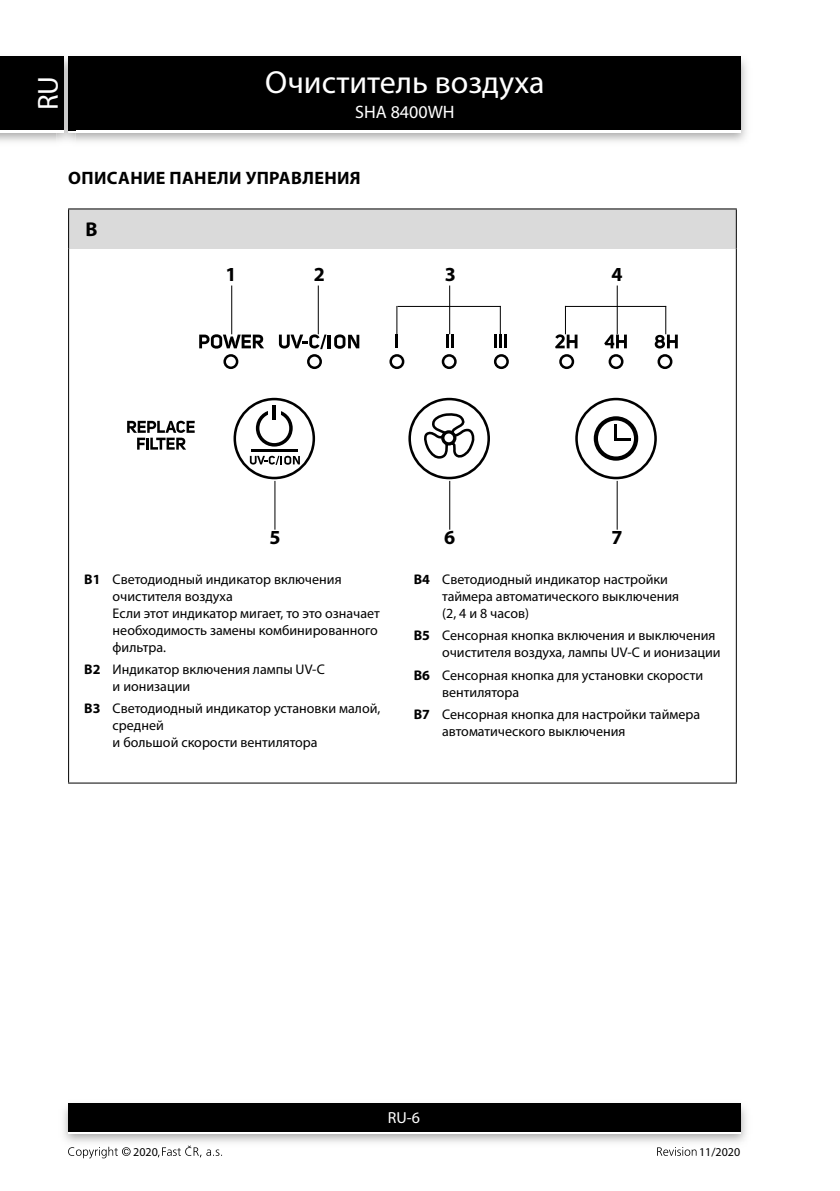
<style>
.page{position:relative;width:840px;height:1191px;background:#fff}
.page>*{position:absolute;margin:0;border:0;box-sizing:border-box;transform-origin:0 0}
.t1{font:32px "Myriad Pro";color:#fff}
.t2{font:29px "Myriad Pro";color:#fff}
.t3{font:700 20px "Myriad Pro";color:#000}
.t4{font:700 18px "Myriad Pro";letter-spacing:.02em;color:#000}
.t5{font:18px "Myriad Pro";color:#fff}
.t6{font:16px "Myriad Pro";color:#fff}
.t7{font:14px/16.8px "Myriad Pro";color:#000}
.t8{font:12px "Myriad Pro";color:#000}
.s1{font-weight:700}
</style>
<div class="page">
<img style="left:0;top:56px;width:747px;height:86px">
<div style="left:68px;top:59px;width:672px;height:74px;background:#fff"></div>
<div style="left:68px;top:57px;width:672px;height:73px;background:#000"></div>
<img style="left:63px;top:1103px;width:684px;height:40px">
<div style="left:68px;top:1106px;width:672px;height:28px;background:linear-gradient(to right,#fff,#fff)"></div>
<div style="left:68px;top:1103px;width:672px;height:28px;background:#000"></div>
<img style="left:57px;top:56px;width:18px;height:86px">
<img style="left:68px;top:130px;width:7px;height:3px">
<svg style="left:68px;top:57px;width:7px;height:2px"></svg>
<img style="left:68px;top:59px;width:7px;height:71px">
<div style="left:0;top:59px;width:64px;height:74px;background:#fff"></div>
<div style="left:0;top:57px;width:64px;height:73px;background:#000"></div>
<svg style="left:68px;top:1146px;width:62px;height:12px"></svg>
<svg style="left:158px;top:1145px;width:64px;height:12px"></svg>
<svg style="left:657px;top:1147px;width:39px;height:8px"></svg>
<div style="left:69px;top:209px;width:667px;height:40px;background:#dadada"></div>
<hr style="left:68px;top:208px;width:668px;height:1px;background:#000">
<hr style="left:68px;top:209px;width:1px;height:40px;background:#000">
<hr style="left:735px;top:209px;width:1px;height:40px;background:#000">
<hr style="left:68px;top:249px;width:1px;height:533px;background:#000">
<hr style="left:735px;top:249px;width:1px;height:533px;background:#000">
<hr style="left:68px;top:782px;width:668px;height:1px;background:#000">
<hr style="left:231px;top:285px;width:1px;height:49px;background:#000">
<hr style="left:317px;top:285px;width:1px;height:49px;background:#000">
<hr style="left:449px;top:481px;width:1px;height:48px;background:#000">
<hr style="left:616px;top:481px;width:1px;height:48px;background:#000">
<hr style="left:274px;top:481px;width:1px;height:48px;background:#000">
<hr style="left:449px;top:285px;width:1px;height:49px;background:#000">
<hr style="left:616px;top:285px;width:1px;height:49px;background:#000">
<svg style="left:499px;top:307px;width:1px;height:27px"></svg>
<svg style="left:396px;top:306px;width:1px;height:28px"></svg>
<svg style="left:199px;top:334px;width:65px;height:15px"></svg>
<hr style="left:395px;top:334px;width:3px;height:14px;background:#000">
<hr style="left:445px;top:334px;width:3px;height:14px;background:#000">
<hr style="left:450px;top:334px;width:3px;height:14px;background:#000">
<hr style="left:493px;top:334px;width:3px;height:14px;background:#000">
<hr style="left:498px;top:334px;width:3px;height:14px;background:#000">
<hr style="left:503px;top:334px;width:3px;height:14px;background:#000">
<svg style="left:555px;top:307px;width:22px;height:41px"></svg>
<svg style="left:604px;top:334px;width:22px;height:14px"></svg>
<svg style="left:654px;top:306px;width:23px;height:42px"></svg>
<div style="left:223px;top:354px;width:15px;height:15px;border:3px solid #000;border-radius:50%"></div>
<div style="left:307px;top:354px;width:15px;height:15px;border:3px solid #000;border-radius:50%"></div>
<div style="left:389px;top:354px;width:15px;height:15px;border:3px solid #000;border-radius:50%"></div>
<div style="left:441px;top:354px;width:15px;height:15px;border:3px solid #000;border-radius:50%"></div>
<div style="left:493px;top:354px;width:15px;height:15px;border:3px solid #000;border-radius:50%"></div>
<div style="left:559px;top:354px;width:15px;height:15px;border:3px solid #000;border-radius:50%"></div>
<div style="left:608px;top:354px;width:15px;height:15px;border:3px solid #000;border-radius:50%"></div>
<div style="left:657px;top:354px;width:15px;height:15px;border:3px solid #000;border-radius:50%"></div>
<svg style="left:279px;top:334px;width:47px;height:16px"></svg>
<hr style="left:327px;top:335px;width:4px;height:13px;background:#000">
<svg style="left:334px;top:334px;width:25px;height:15px"></svg>
<svg style="left:127px;top:421px;width:67px;height:28px"></svg>
<svg style="left:408px;top:398px;width:81px;height:81px"></svg>
<svg style="left:575px;top:398px;width:81px;height:81px"></svg>
<svg style="left:233px;top:398px;width:82px;height:81px"></svg>
<hr style="left:397px;top:306px;width:103px;height:1px;background:#000">
<hr style="left:564px;top:306px;width:101px;height:1px;background:#000">
<h2 class="t2" style="left:30px;top:110px;width:36px;rotate:-90deg">RU</h2>
<h1 class="t1" style="left:265px;top:62px;width:281px">Очиститель воздуха</h1>
<p class="t5" style="left:355px;top:101px;width:101px">SHA 8400WH</p>
<p class="t4" style="left:68px;top:166px;width:294px">ОПИСАНИЕ ПАНЕЛИ УПРАВЛЕНИЯ</p>
<h3 class="t3" style="left:86px;top:216px;width:14px">B</h3>
<h3 class="t3" style="left:225px;top:261px;width:13px">1</h3>
<h3 class="t3" style="left:313px;top:261px;width:13px">2</h3>
<h3 class="t3" style="left:444px;top:261px;width:13px">3</h3>
<h3 class="t3" style="left:611px;top:261px;width:13px">4</h3>
<h3 class="t3" style="left:269px;top:524px;width:13px">5</h3>
<h3 class="t3" style="left:444px;top:524px;width:13px">6</h3>
<h3 class="t3" style="left:611px;top:524px;width:13px">7</h3>
<p class="t7" style="left:113px;top:571px;width:268px;text-indent:-28px"><span class="s1">B1</span> Светодиодный индикатор включения очистителя воздуха<br>Если этот индикатор мигает, то это означает необходимость замены комбинированного фильтра.</p>
<p class="t7" style="left:113px;top:661px;width:214px;text-indent:-28px"><span class="s1">B2</span> Индикатор включения лампы UV-C и ионизации</p>
<p class="t7" style="left:113px;top:700px;width:269px;text-indent:-28px"><span class="s1">B3</span> Светодиодный индикатор установки малой, средней<br>и большой скорости вентилятора</p>
<p class="t7" style="left:442px;top:571px;width:238px;text-indent:-28px"><span class="s1">B4</span> Светодиодный индикатор настройки таймера автоматического выключения (2, 4 и 8 часов)</p>
<p class="t7" style="left:442px;top:627px;width:280px;text-indent:-28px"><span class="s1">B5</span> Сенсорная кнопка включения и выключения очистителя воздуха, лампы UV-C и ионизации</p>
<p class="t7" style="left:442px;top:666px;width:262px;text-indent:-28px"><span class="s1">B6</span> Сенсорная кнопка для установки скорости вентилятора</p>
<p class="t7" style="left:442px;top:705px;width:259px;text-indent:-28px"><span class="s1">B7</span> Сенсорная кнопка для настройки таймера автоматического выключения</p>
<p class="t6" style="left:388px;top:1108px;width:34px">RU-6</p>
<p class="t8" style="left:133px;top:1144px;width:26px">2020</p>
<p class="t8" style="left:698px;top:1144px;width:43px">11/2020</p>
</div>
